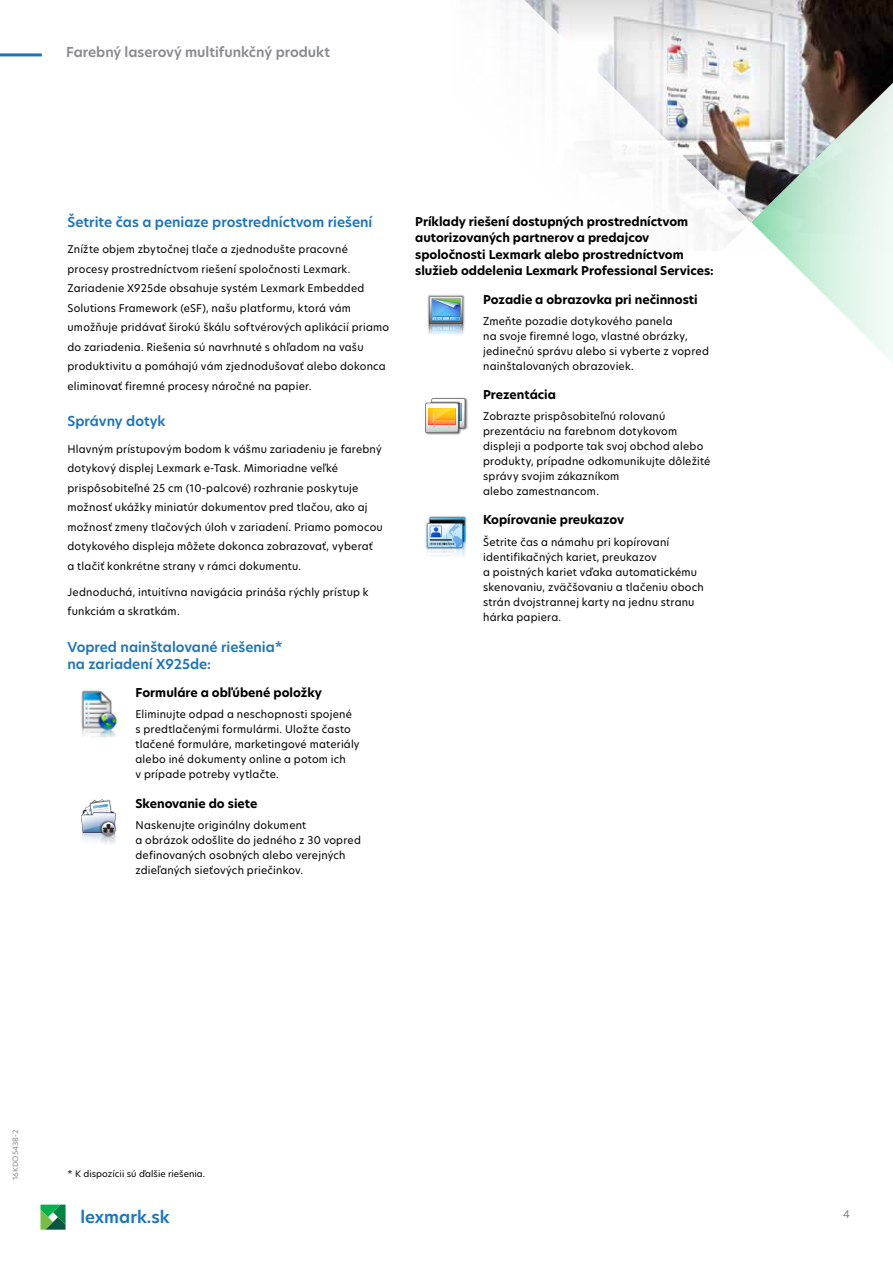
<style>
.page{position:relative;width:893px;height:1263px;background:#fff}
.page>*{position:absolute;margin:0;border:0;box-sizing:border-box;transform-origin:0 0}
.t1{font:600 16.5px "TP Hero";color:#1c75bc}
.t2{font:600 13.5px/16.5px "TP Hero";color:#1c75bc}
.t3{font:600 13.5px "TP Hero";color:#888a8d}
.t4{font:700 12px/16.5px "TP Hero";color:#000}
.t5{font:10.5px/15px "TP Hero";letter-spacing:.02em;color:#000}
.t6{font:10.5px "TP Hero";color:#7e7e85}
.t7{font:8.7px "TP Hero";color:#000}
.t8{font:7.2px "TP Hero";color:#888a8d}
</style>
<div class="page">
<svg style="left:40px;top:1204px;width:26px;height:26px"></svg>
<hr style="left:0;top:53px;width:42px;height:3px;background:#1c75bc">
<svg style="left:501px;top:0;width:392px;height:246px"></svg>
<svg style="left:751px;top:43px;width:142px;height:320px"></svg>
<img style="left:81px;top:690px;width:36px;height:47px">
<svg style="left:81px;top:799px;width:35px;height:45px"></svg>
<img style="left:427px;top:294px;width:38px;height:27px">
<img style="left:427px;top:321px;width:38px;height:13px">
<svg style="left:429px;top:296px;width:34px;height:39px"></svg>
<img style="left:426px;top:397px;width:42px;height:38px">
<svg style="left:425px;top:398px;width:40px;height:35px"></svg>
<img style="left:425px;top:516px;width:42px;height:34px">
<svg style="left:427px;top:517px;width:38px;height:40px"></svg>
<p class="t3" style="left:66px;top:43px;width:266px">Farebný laserový multifunkčný produkt</p>
<p class="t2" style="left:67px;top:214px;width:306px">Šetrite čas a peniaze prostredníctvom riešení</p>
<p class="t5" style="left:68px;top:239px;width:323px;line-height:19.5px">Znížte objem zbytočnej tlače a zjednodušte pracovné procesy prostredníctvom riešení spoločnosti Lexmark.<br>Zariadenie X925de obsahuje systém Lexmark Embedded Solutions Framework (eSF), našu platformu, ktorá vám umožňuje pridávať širokú škálu softvérových aplikácií priamo do zariadenia. Riešenia sú navrhnuté s ohľadom na vašu produktivitu a pomáhajú vám zjednodušovať alebo dokonca eliminovať firemné procesy náročné na papier.</p>
<p class="t2" style="left:68px;top:413px;width:100px">Správny dotyk</p>
<p class="t5" style="left:68px;top:439px;width:317px;line-height:19.5px">Hlavným prístupovým bodom k vášmu zariadeniu je farebný dotykový displej Lexmark e-Task. Mimoriadne veľké prispôsobiteľné 25 cm (10-palcové) rozhranie poskytuje možnosť ukážky miniatúr dokumentov pred tlačou, ako aj možnosť zmeny tlačových úloh v zariadení. Priamo pomocou dotykového displeja môžete dokonca zobrazovať, vyberať<br>a tlačiť konkrétne strany v rámci dokumentu.</p>
<p class="t5" style="left:68px;top:582px;width:303px;line-height:19.5px">Jednoduchá, intuitívna navigácia prináša rýchly prístup k funkciám a skratkám.</p>
<p class="t2" style="left:68px;top:639px;width:217px">Vopred nainštalované riešenia* na zariadení X925de:</p>
<p class="t4" style="left:135px;top:684px;width:188px">Formuláre a obľúbené položky</p>
<p class="t5" style="left:135px;top:707px;width:226px">Eliminujte odpad a neschopnosti spojené s predtlačenými formulármi. Uložte často tlačené formuláre, marketingové materiály alebo iné dokumenty online a potom ich<br>v prípade potreby vytlačte.</p>
<p class="t4" style="left:135px;top:795px;width:123px">Skenovanie do siete</p>
<p class="t5" style="left:135px;top:817px;width:227px">Naskenujte originálny dokument<br>a obrázok odošlite do jedného z 30 vopred definovaných osobných alebo verejných zdieľaných sieťových priečinkov.</p>
<p class="t4" style="left:415px;top:213px;width:300px">Príklady riešení dostupných prostredníctvom autorizovaných partnerov a predajcov spoločnosti Lexmark alebo prostredníctvom služieb oddelenia Lexmark Professional Services:</p>
<p class="t4" style="left:483px;top:291px;width:216px">Pozadie a obrazovka pri nečinnosti</p>
<p class="t5" style="left:483px;top:313px;width:227px">Zmeňte pozadie dotykového panela<br>na svoje firemné logo, vlastné obrázky, jedinečnú správu alebo si vyberte z vopred nainštalovaných obrazoviek.</p>
<p class="t4" style="left:483px;top:386px;width:74px">Prezentácia</p>
<p class="t5" style="left:483px;top:409px;width:229px">Zobrazte prispôsobiteľnú rolovanú prezentáciu na farebnom dotykovom displeji a podporte tak svoj obchod alebo produkty, prípadne odkomunikujte dôležité správy svojim zákazníkom<br>alebo zamestnancom.</p>
<p class="t4" style="left:483px;top:512px;width:143px">Kopírovanie preukazov</p>
<p class="t5" style="left:483px;top:534px;width:222px">Šetrite čas a námahu pri kopírovaní identifikačných kariet, preukazov<br>a poistných kariet vďaka automatickému skenovaniu, zväčšovaniu a tlačeniu oboch strán dvojstrannej karty na jednu stranu hárka papiera.</p>
<p class="t8" style="left:10px;top:1180px;width:52px;rotate:-90deg">16KDO5438-2</p>
<p class="t7" style="left:68px;top:1167px;width:139px">* K dispozícii sú ďalšie riešenia.</p>
<h1 class="t1" style="left:80px;top:1206px;width:91px">lexmark.sk</h1>
<p class="t6" style="left:843px;top:1207px;width:8px">4</p>
</div>
